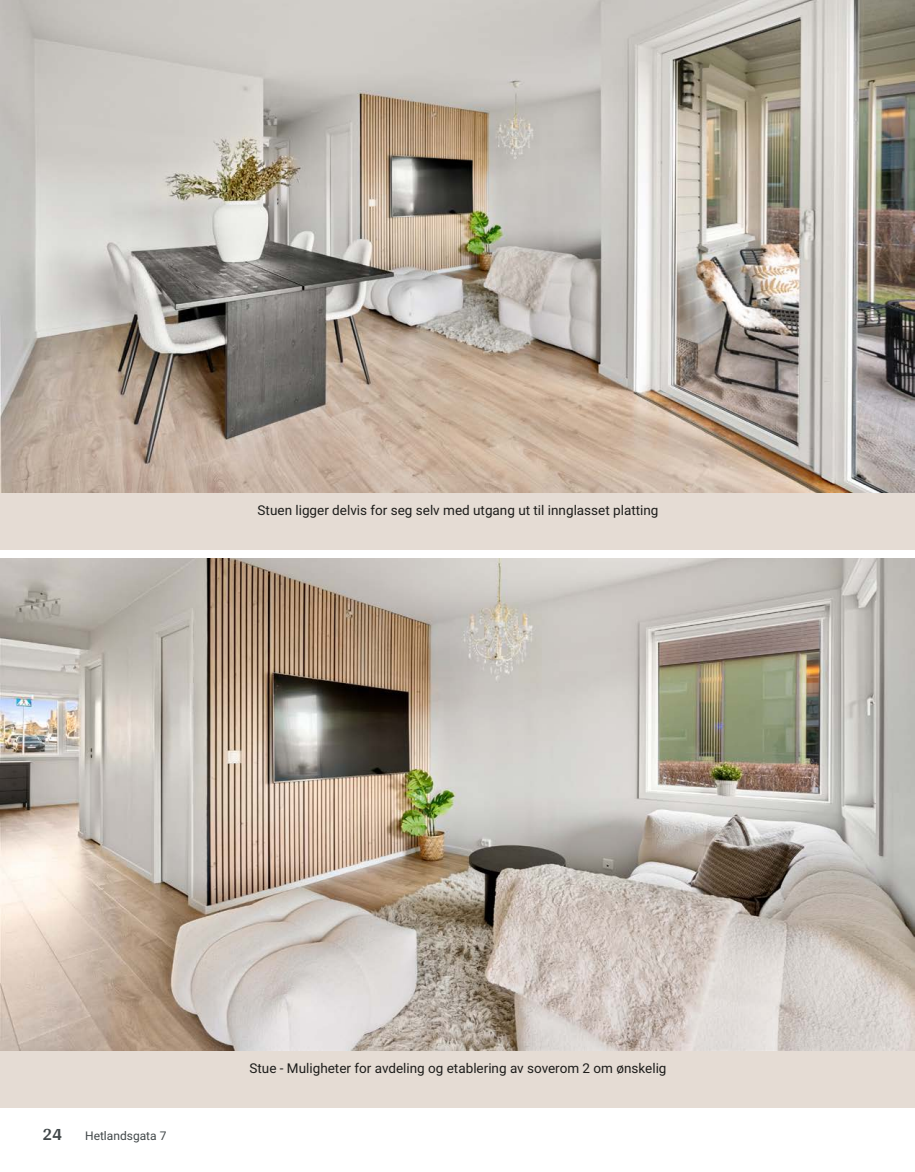
<style>
.page{position:relative;width:915px;height:1172px;background:#fff}
.page>*{position:absolute;margin:0;border:0;box-sizing:border-box;transform-origin:0 0}
.t1{font:700 18px "Arya";color:#414749}
.t2{font:13.5px "Roboto Vitec";color:#1d1d1b}
.t3{font:12px "Roboto Vitec";color:#414749}
</style>
<div class="page">
<div style="left:0;top:492px;width:914px;height:58px;background:#e5dcd4"></div>
<div style="left:0;top:1050px;width:914px;height:58px;background:#e5dcd4"></div>
<img style="left:0;top:0;width:914px;height:492px">
<img style="left:0;top:558px;width:914px;height:492px">
<p class="t2" style="left:257px;top:501px;width:402px">Stuen ligger delvis for seg selv med utgang ut til innglasset platting</p>
<h1 class="t1" style="left:43px;top:1123px;width:21px">24</h1>
<p class="t3" style="left:85px;top:1127px;width:83px">Hetlandsgata 7</p>
<p class="t2" style="left:249px;top:1059px;width:418px">Stue ‑ Muligheter for avdeling og etablering av soverom 2 om ønskelig</p>
</div>
